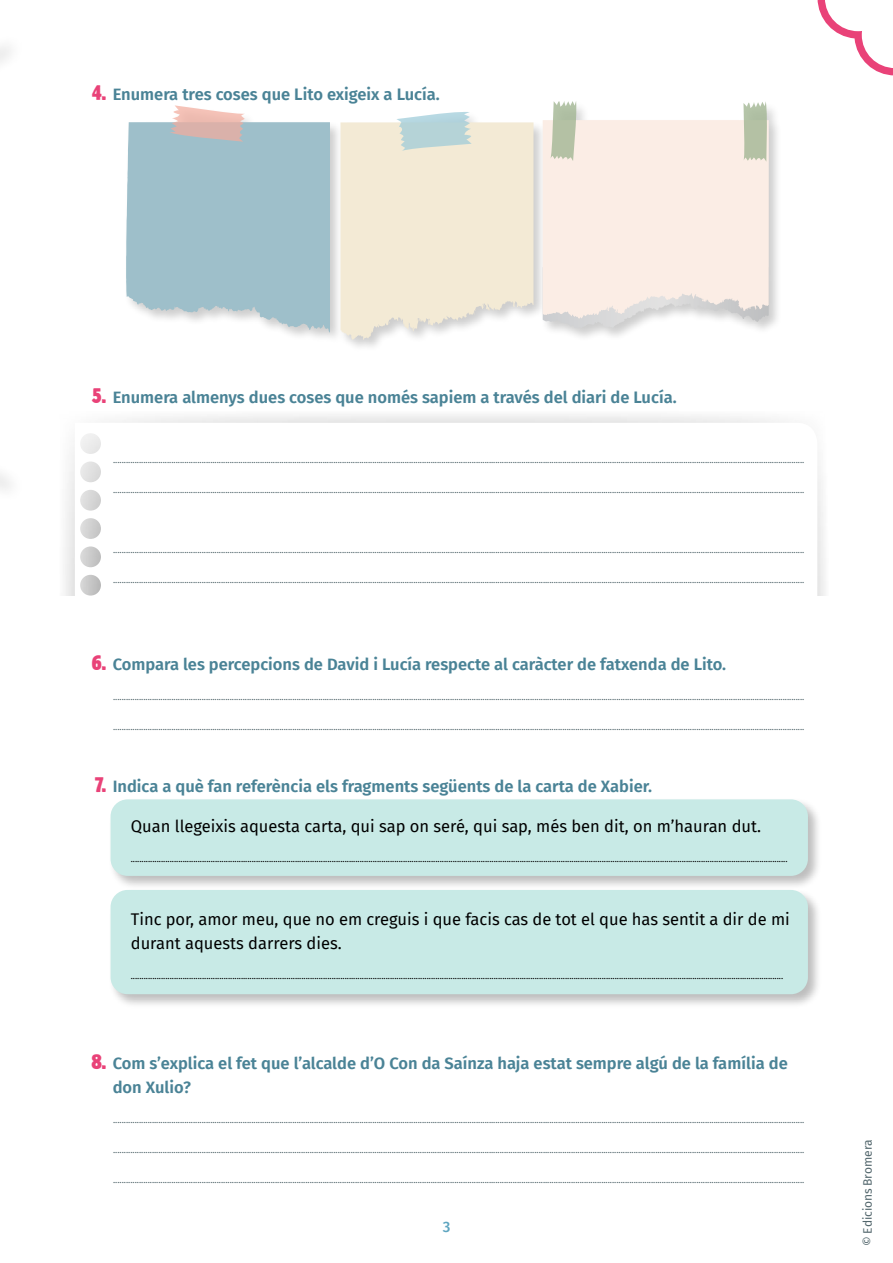
<style>
.page{position:relative;width:893px;height:1263px;background:#fff}
.page>*{position:absolute;margin:0;border:0;box-sizing:border-box;transform-origin:0 0}
.t1{font:600 16.5px/24px "Fira Sans";color:#4a8396}
.t2{font:16.5px/24px "Fira Sans";color:#000}
.t3{font:500 15px "Fira Sans";color:#5ea5c0}
.t4{font:12px "Fira Sans";letter-spacing:-.005em;color:#52666c}
.t5{font:9px "Fira Sans";color:#52666c}
.t6{font:9px "Fira Sans";color:#000}
.s1{font-family:"Block Berthold";font-weight:400;font-stretch:condensed;font-size:21px;color:#e94278}
</style>
<div class="page">
<img style="left:0;top:474px;width:1px;height:15px">
<div style="left:108px;top:797px;width:714px;height:93px;background:#000;opacity:.26"></div>
<div style="left:111px;top:799px;width:697px;height:77px;background:#c8eae6;border-radius:17px"></div>
<div style="left:108px;top:888px;width:714px;height:121px;background:#000;opacity:.26"></div>
<div style="left:111px;top:890px;width:697px;height:104px;background:#c8eae6;border-radius:17px"></div>
<div style="left:124px;top:100px;width:658px;height:253px;background:#000;opacity:.2"></div>
<svg style="left:126px;top:105px;width:204px;height:228px;background:#adc6cf"></svg>
<svg style="left:543px;top:101px;width:226px;height:228px;background:#f5eae3"></svg>
<svg style="left:340px;top:112px;width:193px;height:228px;background:#efead9"></svg>
<svg style="left:817px;top:0;width:76px;height:75px"></svg>
<svg style="left:65px;top:414px;width:760px;height:181px;fill:#f1f1f1"></svg>
<svg style="left:75px;top:423px;width:742px;height:172px"></svg>
<h1 class="t1" style="left:92px;top:82px;width:349px"><span class="s1">4.</span> Enumera tres coses que Lito exigeix a Lucía.</h1>
<h1 class="t1" style="left:92px;top:384px;width:586px"><span class="s1">5.</span> Enumera almenys dues coses que només sapiem a través del diari de Lucía.</h1>
<p class="t5" style="left:113px;top:453px;width:693px">................................................................................................................................................................................................................................................................................................................................</p>
<p class="t5" style="left:113px;top:483px;width:693px">................................................................................................................................................................................................................................................................................................................................</p>
<p class="t5" style="left:113px;top:543px;width:693px">................................................................................................................................................................................................................................................................................................................................</p>
<p class="t5" style="left:113px;top:573px;width:693px">................................................................................................................................................................................................................................................................................................................................</p>
<h1 class="t1" style="left:91px;top:651px;width:636px"><span class="s1">6.</span> Compara les percepcions de David i Lucía respecte al caràcter de fatxenda de Lito.</h1>
<p class="t5" style="left:113px;top:690px;width:693px">................................................................................................................................................................................................................................................................................................................................</p>
<p class="t5" style="left:113px;top:720px;width:693px">................................................................................................................................................................................................................................................................................................................................</p>
<h1 class="t1" style="left:95px;top:773px;width:559px"><span class="s1">7.</span> Indica a què fan referència els fragments següents de la carta de Xabier.</h1>
<h1 class="t2" style="left:131px;top:813px;width:632px">Quan llegeixis aquesta carta, qui sap on seré, qui sap, més ben dit, on m’hauran dut.</h1>
<p class="t6" style="left:131px;top:852px;width:658px">................................................................................................................................................................................................................................................................................................................</p>
<h1 class="t2" style="left:131px;top:907px;width:660px">Tinc por, amor meu, que no em creguis i que facis cas de tot el que has sentit a dir de mi durant aquests darrers dies.</h1>
<p class="t6" style="left:131px;top:969px;width:654px">..............................................................................................................................................................................................................................................................................................................</p>
<h1 class="t1" style="left:113px;top:1050px;width:677px;text-indent:-21px"><span class="s1">8.</span> Com s’explica el fet que l’alcalde d’O Con da Saínza haja estat sempre algú de la família de don Xulio?</h1>
<p class="t5" style="left:113px;top:1113px;width:693px">................................................................................................................................................................................................................................................................................................................................</p>
<p class="t5" style="left:113px;top:1143px;width:693px">................................................................................................................................................................................................................................................................................................................................</p>
<p class="t5" style="left:113px;top:1173px;width:693px">................................................................................................................................................................................................................................................................................................................................</p>
<h2 class="t3" style="left:443px;top:1214px;width:9px">3</h2>
<h3 class="t4" style="left:858px;top:1246px;width:108px;rotate:-90deg">© Edicions Bromera</h3>
</div>
